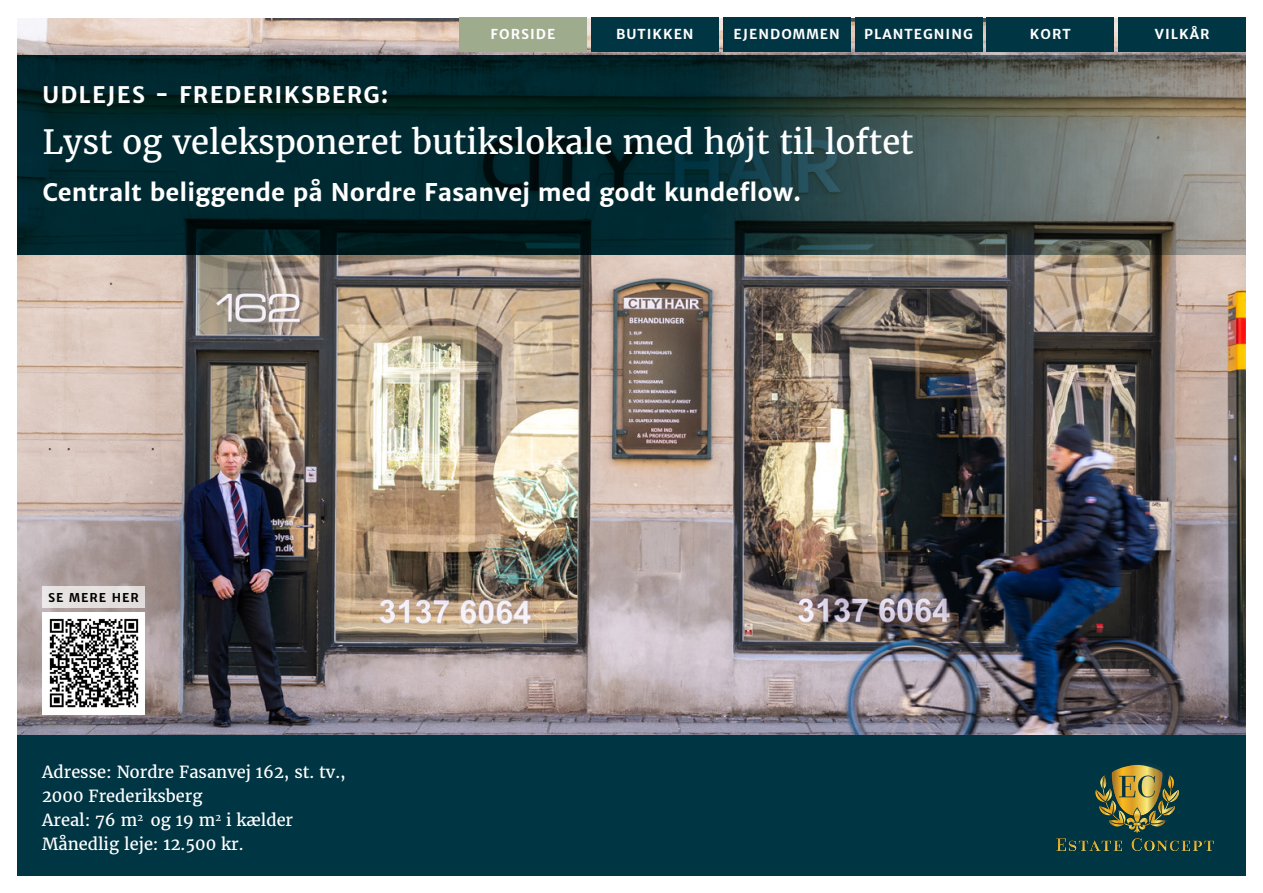
<style>
.page{position:relative;width:1263px;height:893px;background:#fff}
.page>*{position:absolute;margin:0;border:0;box-sizing:border-box;transform-origin:0 0}
.t1{font:33px "Merriweather";color:#fff}
.t2{font:700 24px "Merriweather Sans";color:#fff}
.t3{font:700 22.5px "Merriweather Sans";letter-spacing:.05em;color:#fff}
.t4{font:16.5px/24px "Merriweather";color:#fff}
.t5{font:700 13.5px "Merriweather Sans";letter-spacing:.075em;color:#fff}
.t6{font:700 12px "Merriweather Sans";letter-spacing:.075em;color:#000}
</style>
<div class="page">
<img style="left:17px;top:18px;width:1229px;height:718px">
<svg style="left:17px;top:55px;width:1229px;height:200px;background:#233d3e"></svg>
<div style="left:43px;top:612px;width:102px;height:102px;background:#fff"></div>
<img style="left:49px;top:618px;width:90px;height:90px">
<div style="left:43px;top:587px;width:102px;height:21px;background:#e5e0e0"></div>
<div style="left:17px;top:736px;width:1229px;height:140px;background:#003543"></div>
<img style="left:1056px;top:764px;width:158px;height:87px">
<div style="left:1118px;top:17px;width:128px;height:34px;background:#003543"></div>
<div style="left:986px;top:17px;width:128px;height:34px;background:#003543"></div>
<div style="left:855px;top:17px;width:127px;height:34px;background:#003543"></div>
<div style="left:723px;top:17px;width:127px;height:34px;background:#003543"></div>
<div style="left:591px;top:17px;width:128px;height:34px;background:#003543"></div>
<div style="left:459px;top:17px;width:128px;height:34px;background:#9eab8c"></div>
<p class="t5" style="left:491px;top:26px;width:66px">FORSIDE</p>
<p class="t5" style="left:616px;top:26px;width:79px">BUTIKKEN</p>
<p class="t5" style="left:734px;top:26px;width:108px">EJENDOMMEN</p>
<p class="t5" style="left:864px;top:26px;width:110px">PLANTEGNING</p>
<p class="t5" style="left:1030px;top:26px;width:42px">KORT</p>
<p class="t5" style="left:1155px;top:26px;width:56px">VILKÅR</p>
<h3 class="t3" style="left:43px;top:81px;width:347px">UDLEJES - FREDERIKSBERG:</h3>
<h1 class="t1" style="left:43px;top:121px;width:873px">Lyst og veleksponeret butikslokale med højt til loftet</h1>
<h2 class="t2" style="left:43px;top:178px;width:760px">Centralt beliggende på Nordre Fasanvej med godt kundeflow.</h2>
<p class="t6" style="left:48px;top:590px;width:92px">SE MERE HER</p>
<p class="t4" style="left:42px;top:761px;width:305px">Adresse: Nordre Fasanvej 162, st. tv.,<br>2000 Frederiksberg<br>Areal: 76 m<sup>2</sup> og 19 m<sup>2</sup> i kælder<br>Månedlig leje: 12.500 kr.</p>
</div>
